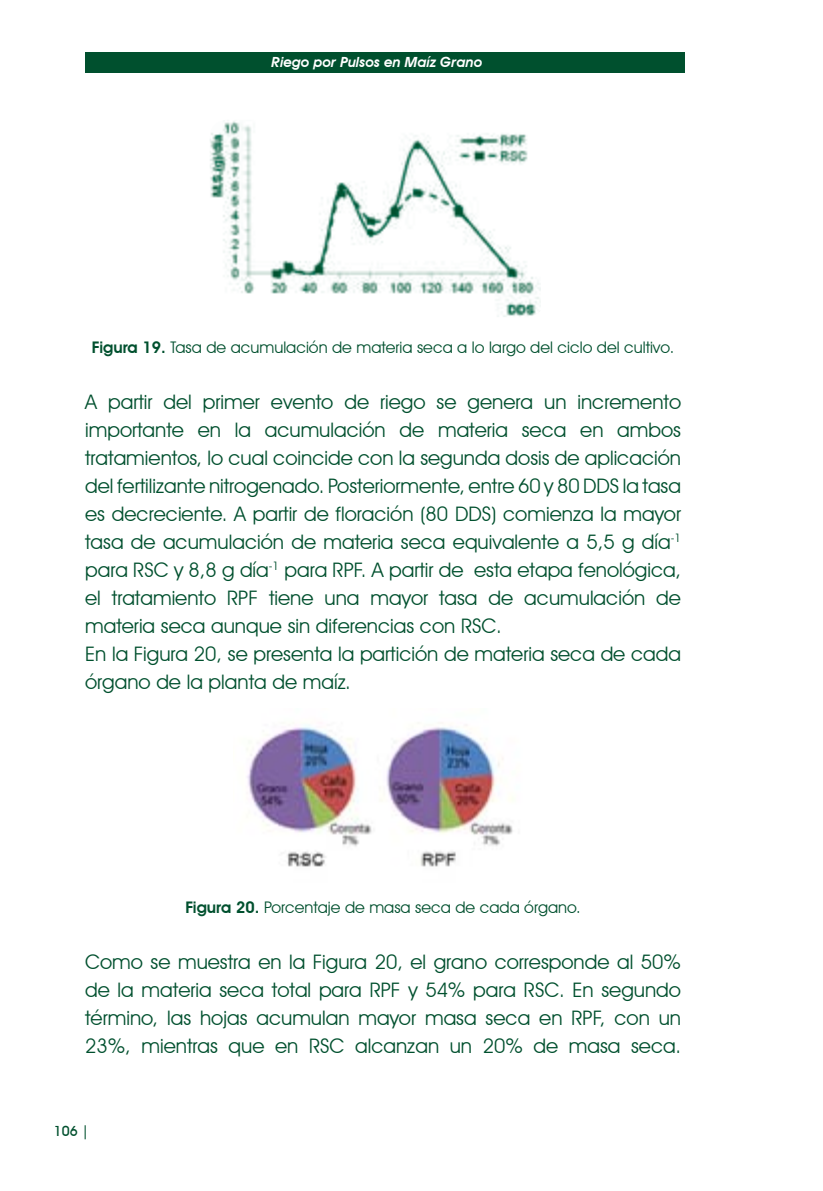
<style>
.page{position:relative;width:823px;height:1191px;background:#fff}
.page>*{position:absolute;margin:0;border:0;box-sizing:border-box;transform-origin:0 0}
.t1{font:20px/28px "Avant Garde IT Cby BT";color:#00502e;text-align:justify}
.t2{font:16px "Avant Garde IT Cby BT";color:#00502e}
.t3{font:italic 600 14px "Avant Garde IT Cby BT";color:#fff}
.t4{font:500 14px "Avant Garde IT Cby BT";color:#00502e}
.s1{font-weight:600}
</style>
<div class="page">
<div style="left:86px;top:52px;width:598px;height:21px;background:#00502e"></div>
<img style="left:247px;top:725px;width:266px;height:142px">
<img style="left:210px;top:121px;width:330px;height:196px">
<p class="t3" style="left:271px;top:54px;width:212px">Riego por Pulsos en Maíz Grano</p>
<p class="t2" style="left:92px;top:337px;width:583px"><span class="s1">Figura 19.</span> Tasa de acumulación de materia seca a lo largo del ciclo del cultivo.</p>
<p class="t1" style="left:85px;top:387px;width:597px">A partir del primer evento de riego se genera un incremento importante en la acumulación de materia seca en ambos tratamientos, lo cual coincide con la segunda dosis de aplicación del fertilizante nitrogenado. Posteriormente, entre 60 y 80 DDS la tasa es decreciente. A partir de floración (80 DDS) comienza la mayor tasa de acumulación de materia seca equivalente a 5,5 g día<sup>-1 </sup>para RSC y 8,8 g día<sup>-1</sup> para RPF. A partir de esta etapa fenológica, el tratamiento RPF tiene una mayor tasa de acumulación de materia seca aunque sin diferencias con RSC.</p>
<p class="t1" style="left:85px;top:639px;width:597px">En la Figura 20, se presenta la partición de materia seca de cada órgano de la planta de maíz.</p>
<p class="t2" style="left:185px;top:897px;width:396px"><span class="s1">Figura 20.</span> Porcentaje de masa seca de cada órgano.</p>
<p class="t1" style="left:85px;top:947px;width:597px">Como se muestra en la Figura 20, el grano corresponde al 50% de la materia seca total para RPF y 54% para RSC. En segundo término, las hojas acumulan mayor masa seca en RPF, con un 23%, mientras que en RSC alcanzan un 20% de masa seca.</p>
<p class="t4" style="left:54px;top:1122px;width:37px">106 |</p>
</div>
